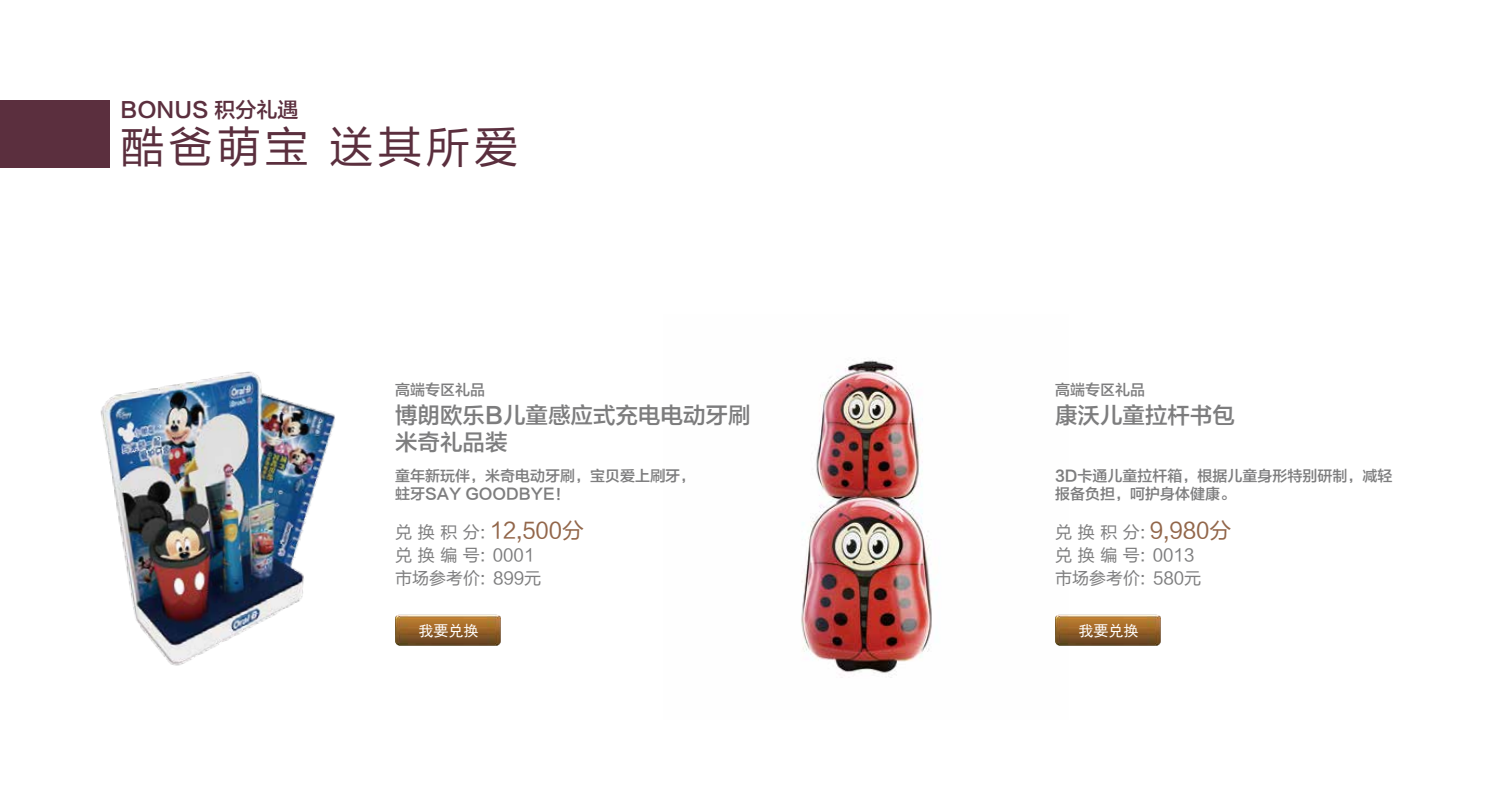
<style>
.page{position:relative;width:1500px;height:810px;background:#fff}
.page>*{position:absolute;margin:0;border:0;box-sizing:border-box;transform-origin:0 0}
.t1{font:43.8px "FZLTHJW GB1 0";letter-spacing:.1em;color:#5b2f3e}
.t2{font:22.5px/27px "FZLTZHK GBK1 0";color:#7d7d7e}
.t3{font:21.9px "FZLTHJW GB1 0";color:#92664a}
.t4{font:21px "FZLTZHK GBK1 0";color:#5b2f3e}
.t5{font:16.95px/22.8px "FZLTHJW GB1 0";color:#7d7d7e}
.t6{font:15px/18px "FZLTZHK GBK1 0";color:#7d7d7e}
.t7{font:15px "Sim Hei";color:#fff}
.s1{font-size:16.95px;color:#7d7d7e}
</style>
<div class="page">
<img style="left:395px;top:615px;width:106px;height:31px">
<img style="left:1068px;top:615px;width:93px;height:31px">
<img style="left:100px;top:371px;width:235px;height:295px">
<img style="left:801px;top:360px;width:267px;height:318px">
<div style="left:0;top:100px;width:110px;height:67px;background:#5b2f3e"></div>
<h3 class="t4" style="left:121px;top:98px;width:180px">BONUS 积分礼遇</h3>
<h1 class="t1" style="left:120px;top:123px;width:399px">酷爸萌宝 送其所爱</h1>
<p class="t6" style="left:395px;top:381px;width:91px">高端专区礼品</p>
<h2 class="t2" style="left:395px;top:402px;width:357px">博朗欧乐B儿童感应式充电电动牙刷米奇礼品装</h2>
<p class="t6" style="left:395px;top:467px;width:301px">童年新玩伴，米奇电动牙刷，宝贝爱上刷牙，蛀牙SAY GOODBYE！</p>
<h3 class="t3" style="left:395px;top:518px;width:191px"><span class="s1">兑换积分:</span> 12,500分</h3>
<p class="t5" style="left:395px;top:545px;width:148px">兑换编号: 0001市场参考价: 899元</p>
<p class="t7" style="left:418px;top:623px;width:61px">我要兑换</p>
<p class="t6" style="left:1055px;top:381px;width:91px">高端专区礼品</p>
<h2 class="t2" style="left:1055px;top:402px;width:181px">康沃儿童拉杆书包</h2>
<p class="t6" style="left:1055px;top:467px;width:339px">3D卡通儿童拉杆箱，根据儿童身形特别研制，减轻报备负担，呵护身体健康。</p>
<h3 class="t3" style="left:1055px;top:518px;width:178px"><span class="s1">兑换积分:</span> 9,980分</h3>
<p class="t5" style="left:1055px;top:545px;width:148px">兑换编号: 0013市场参考价: 580元</p>
<p class="t7" style="left:1078px;top:623px;width:61px">我要兑换</p>
</div>
